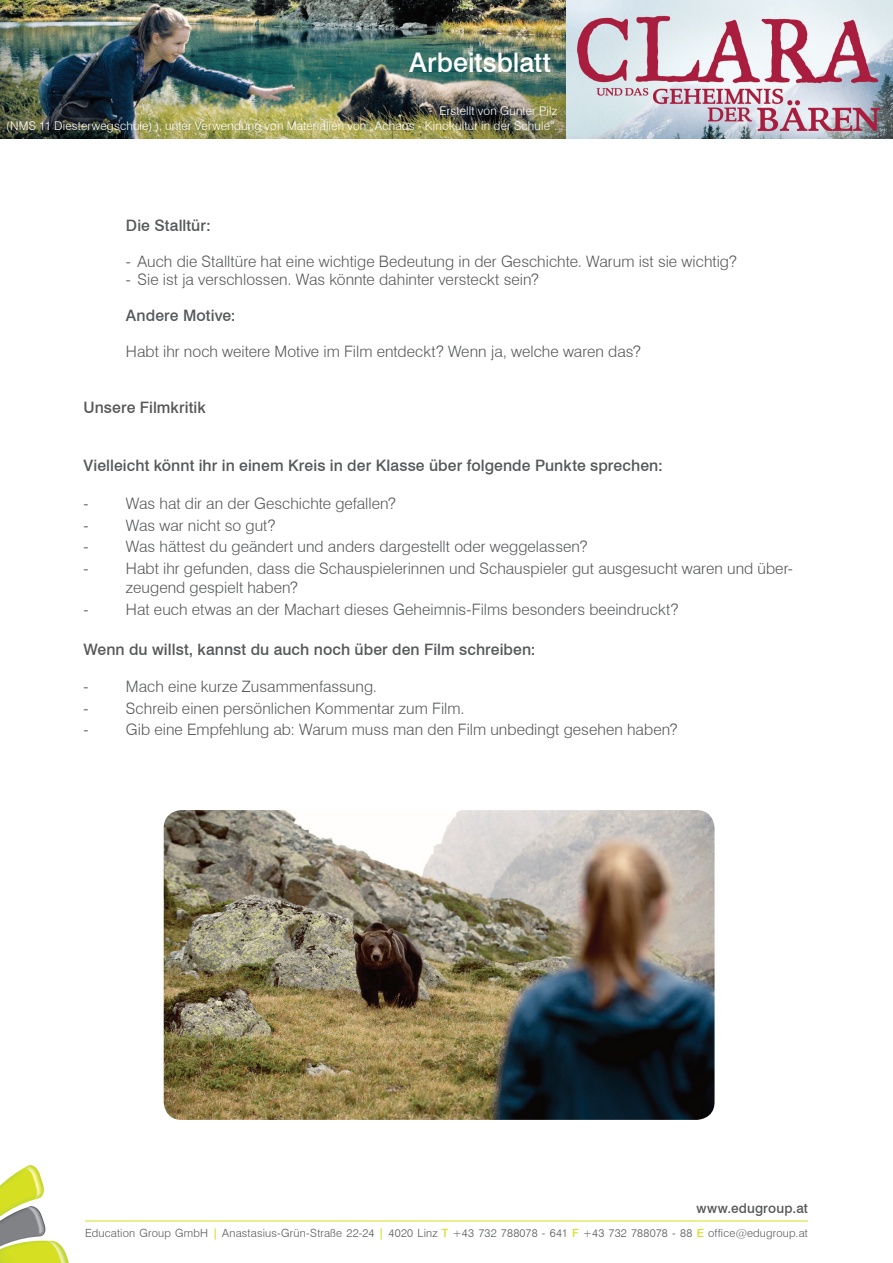
<style>
.page{position:relative;width:893px;height:1263px;background:#fff}
.page>*{position:absolute;margin:0;border:0;box-sizing:border-box;transform-origin:0 0}
.t1{font:500 27px "Swiss 721 BT";color:#fff}
.t2{font:300 15.75px/19.5px "Swiss 721 BT";color:#57585a}
.t3{font:500 15.75px "Swiss 721 BT";letter-spacing:.005em;color:#57585a}
.t4{font:500 13.5px "Swiss 721 BT";letter-spacing:.01em;color:#57585a}
.t5{font:300 12px/14.4px "Swiss 721 BT";letter-spacing:.015em;color:#fff;text-align:right}
.t6{font:300 11.25px "Swiss 721 BT";letter-spacing:.015em;color:#57585a}
.s1{font-weight:500;color:#d6df21}
</style>
<div class="page">
<img style="left:0;top:0;width:567px;height:138px">
<svg style="left:0;top:1165px;width:69px;height:98px"></svg>
<hr style="left:85px;top:1220px;width:723px;height:1px;background:#d6df21">
<img style="left:567px;top:0;width:326px;height:138px">
<img style="left:164px;top:810px;width:551px;height:310px">
<h1 class="t1" style="left:409px;top:46px;width:143px">Arbeitsblatt</h1>
<p class="t5" style="left:6px;top:104px;width:553px">Erstellt von Günter Pilz<br>(NMS 11 Diesterwegschule) ), unter Verwendung von Materialien von „Achaos - Kinokultur in der Schule“.</p>
<p class="t3" style="left:126px;top:216px;width:86px">Die Stalltür:</p>
<p class="t2" style="left:126px;top:252px;width:612px">- Auch die Stalltüre hat eine wichtige Bedeutung in der Geschichte. Warum ist sie wichtig?</p>
<p class="t2" style="left:126px;top:270px;width:414px">- Sie ist ja verschlossen. Was könnte dahinter versteckt sein?</p>
<p class="t3" style="left:126px;top:306px;width:111px">Andere Motive:</p>
<p class="t2" style="left:126px;top:342px;width:516px">Habt ihr noch weitere Motive im Film entdeckt? Wenn ja, welche waren das?</p>
<p class="t3" style="left:83px;top:398px;width:124px">Unsere Filmkritik</p>
<p class="t3" style="left:83px;top:456px;width:581px">Vielleicht könnt ihr in einem Kreis in der Klasse über folgende Punkte sprechen:</p>
<p class="t2" style="left:83px;top:493px;width:314px">- Was hat dir an der Geschichte gefallen?</p>
<p class="t2" style="left:83px;top:515px;width:194px">- Was war nicht so gut?</p>
<p class="t2" style="left:83px;top:537px;width:505px">- Was hättest du geändert und anders dargestellt oder weggelassen?</p>
<p class="t2" style="left:126px;top:558px;width:669px;text-indent:-43px">- Habt ihr gefunden, dass die Schauspielerinnen und Schauspieler gut ausgesucht waren und über&shy;zeugend gespielt haben?</p>
<p class="t2" style="left:83px;top:599px;width:596px">- Hat euch etwas an der Machart dieses Geheimnis-Films besonders beeindruckt?</p>
<p class="t3" style="left:83px;top:639px;width:454px">Wenn du willst, kannst du auch noch über den Film schreiben:</p>
<p class="t2" style="left:83px;top:677px;width:295px">- Mach eine kurze Zusammenfassung.</p>
<p class="t2" style="left:83px;top:698px;width:383px">- Schreib einen persönlichen Kommentar zum Film.</p>
<p class="t2" style="left:83px;top:720px;width:596px">- Gib eine Empfehlung ab: Warum muss man den Film unbedingt gesehen haben?</p>
<p class="t4" style="left:697px;top:1200px;width:113px">www.edugroup.at</p>
<p class="t6" style="left:85px;top:1226px;width:724px">Education Group GmbH <span class="s1">|</span> Anastasius-Grün-Straße 22-24 <span class="s1">|</span> 4020 Linz <span class="s1">T</span> +43 732 788078 - 641 <span class="s1">F</span> +43 732 788078 - 88 <span class="s1">E</span> office@edugroup.at</p>
</div>
